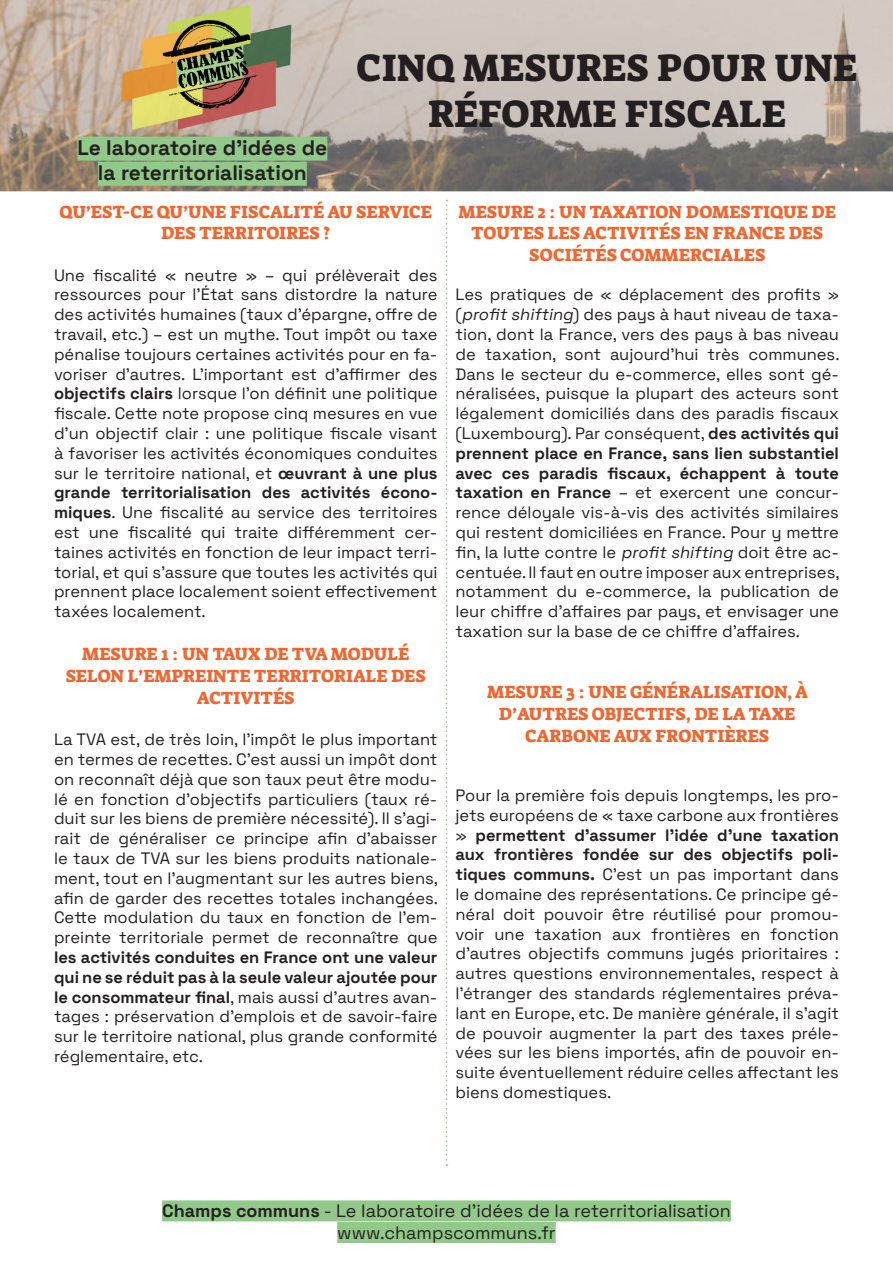
<style>
.page{position:relative;width:893px;height:1263px;background:#fff}
.page>*{position:absolute;margin:0;border:0;box-sizing:border-box;transform-origin:0 0}
.t1{font:39px/46.8px "Suez One";color:#231f20;text-align:center}
.t2{font:700 21px/25.2px "Space Grotesk";color:#231f20;text-align:center}
.t3{font:18px/21.6px "Suez One";color:#f2652e;text-align:center}
.t4{font:18px/21.6px "Space Grotesk";color:#231f20;text-align:center}
.t5{font:16.5px/19.8px "Space Grotesk";color:#231f20;text-align:justify}
.s1{font-weight:700}
.s2{font-style:italic}
</style>
<div class="page">
<img style="left:0;top:0;width:893px;height:191px">
<img style="left:103px;top:0;width:199px;height:162px">
<div style="left:162px;top:1200px;width:569px;height:21px;background:#92c889"></div>
<div style="left:337px;top:1222px;width:219px;height:21px;background:#92c889"></div>
<svg style="left:446px;top:200px;width:1px;height:966px"></svg>
<div style="left:77px;top:137px;width:250px;height:24px;background:#92c889"></div>
<div style="left:98px;top:162px;width:209px;height:24px;background:#92c889"></div>
<p class="t2" style="left:77px;top:134px;width:251px">Le laboratoire d’idées de la reterritorialisation</p>
<h1 class="t1" style="left:357px;top:44px;width:502px">CINQ MESURES POUR UNE<br>RÉFORME FISCALE</h1>
<p class="t3" style="left:59px;top:201px;width:374px">QU’EST-CE QU’UNE FISCALITÉ AU SERVICE<br>DES TERRITOIRES ?</p>
<p class="t5" style="left:54px;top:264px;width:385px">Une fiscalité « neutre » – qui prélèverait des ressources pour l’État sans distordre la nature des activités humaines (taux d’épargne, offre de travail, etc.) – est un mythe. Tout impôt ou taxe pénalise toujours certaines activités pour en fa&shy;voriser d’autres. L’important est d’affirmer des <span class="s1">objectifs clairs</span> lorsque l’on définit une politique fiscale. Cette note propose cinq mesures en vue d’un objectif clair : une politique fiscale visant à favoriser les activités économiques conduites sur le territoire national, et <span class="s1">œuvrant à une plus grande territorialisation des activités écono&shy;miques</span>. Une fiscalité au service des territoires est une fiscalité qui traite différemment cer&shy;taines activités en fonction de leur impact terri&shy;torial, et qui s’assure que toutes les activités qui prennent place localement soient effectivement taxées localement.</p>
<p class="t3" style="left:66px;top:644px;width:362px">MESURE 1 : UN TAUX DE TVA MODULÉ<br>SELON L’EMPREINTE TERRITORIALE DES<br>ACTIVITÉS</p>
<p class="t5" style="left:54px;top:728px;width:386px">La TVA est, de très loin, l’impôt le plus important en termes de recettes. C’est aussi un impôt dont on reconnaît déjà que son taux peut être modu&shy;lé en fonction d’objectifs particuliers (taux ré&shy;duit sur les biens de première nécessité). Il s’agi&shy;rait de généraliser ce principe afin d’abaisser le taux de TVA sur les biens produits nationale&shy;ment, tout en l’augmentant sur les autres biens, afin de garder des recettes totales inchangées.<br>Cette modulation du taux en fonction de l’em&shy;preinte territoriale permet de reconnaître que</p>
<p class="t5" style="left:54px;top:946px;width:385px"><span class="s1">les activités conduites en France ont une valeur qui ne se réduit pas à la seule valeur ajoutée pour le consommateur final</span>, mais aussi d’autres avan&shy;tages : préservation d’emplois et de savoir-faire sur le territoire national, plus grande conformité réglementaire, etc.</p>
<p class="t3" style="left:459px;top:201px;width:379px">MESURE 2 : UN TAXATION DOMESTIQUE DE<br>TOUTES LES ACTIVITÉS EN FRANCE DES<br>SOCIÉTÉS COMMERCIALES</p>
<p class="t5" style="left:455px;top:284px;width:386px">Les pratiques de « déplacement des profits » (<span class="s2">profit shifting</span>) des pays à haut niveau de taxa&shy;tion, dont la France, vers des pays à bas niveau de taxation, sont aujourd’hui très communes.<br>Dans le secteur du e-commerce, elles sont gé&shy;néralisées, puisque la plupart des acteurs sont légalement domiciliés dans des paradis fiscaux (Luxembourg). Par conséquent, <span class="s1">des activités qui prennent place en France, sans lien substantiel avec ces paradis fiscaux, échappent à toute taxation en France</span> – et exercent une concur&shy;rence déloyale vis-à-vis des activités similaires qui restent domiciliées en France. Pour y mettre fin, la lutte contre le <span class="s2">profit shifting</span> doit être ac&shy;centuée. Il faut en outre imposer aux entreprises, notamment du e-commerce, la publication de leur chiffre d’affaires par pays, et envisager une taxation sur la base de ce chiffre d’affaires.</p>
<p class="t3" style="left:487px;top:681px;width:322px">MESURE 3 : UNE GÉNÉRALISATION, À<br>D’AUTRES OBJECTIFS, DE LA TAXE<br>CARBONE AUX FRONTIÈRES</p>
<p class="t5" style="left:455px;top:784px;width:385px">Pour la première fois depuis longtemps, les pro&shy;jets européens de « taxe carbone aux frontières » <span class="s1">permettent d’assumer l’idée d’une taxation aux frontières fondée sur des objectifs poli&shy;tiques communs.</span> C’est un pas important dans le domaine des représentations. Ce principe gé&shy;néral doit pouvoir être réutilisé pour promou&shy;voir une taxation aux frontières en fonction d’autres objectifs communs jugés prioritaires : autres questions environnementales, respect à l’étranger des standards réglementaires préva&shy;lant en Europe, etc. De manière générale, il s’agit de pouvoir augmenter la part des taxes préle&shy;vées sur les biens importés, afin de pouvoir en&shy;suite éventuellement réduire celles affectant les biens domestiques.</p>
<p class="t4" style="left:162px;top:1199px;width:570px"><span class="s1">Champs communs</span> - Le laboratoire d’idées de la reterritorialisation www.champscommuns.fr</p>
</div>
